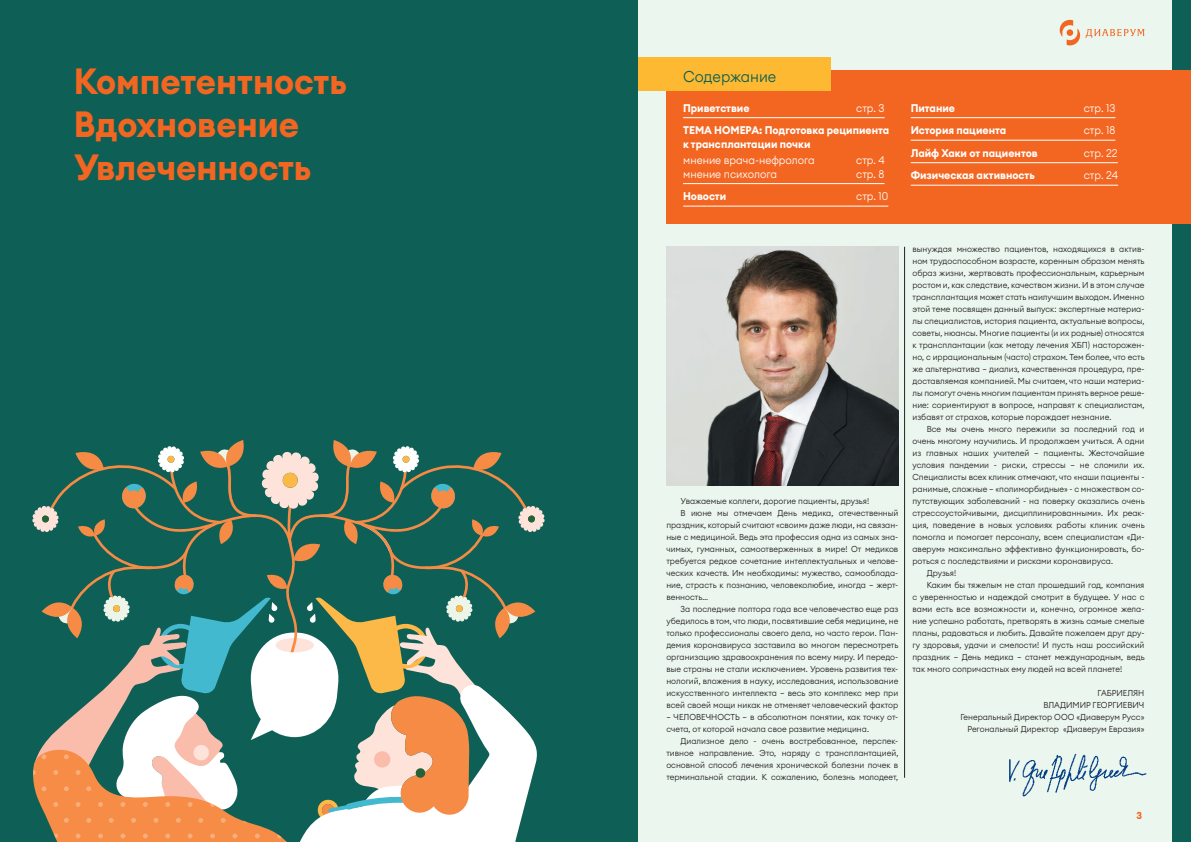
<style>
.page{position:relative;width:1191px;height:842px;background:#0e5f55}
.page>*{position:absolute;margin:0;border:0;box-sizing:border-box;transform-origin:0 0}
.t1{font:700 36px/43px "Euclid Circular A";color:#f36621;scale:.95 1}
.t2{font:300 15.5px "Euclid Circular A";color:#0e5f55;scale:.95 1}
.t3{font:700 11px/14px "Euclid Circular A";color:#fff;scale:.95 1}
.t4{font:300 11px "Euclid Circular A";color:#fff;scale:.95 1}
.t5{font:700 10px "Euclid Circular A";color:#f36621;scale:.95 1}
.t6{font:300 8.5px/12px "Euclid Circular A";color:#231f20;text-align:justify;scale:.95 1}
</style>
<div class="page">
<div style="left:638px;top:0;width:533px;height:842px;background:#ebf6ee"></div>
<img style="left:666px;top:247px;width:232px;height:239px">
<div style="left:666px;top:70px;width:525px;height:154px;background:#f36621"></div>
<div style="left:638px;top:57px;width:192px;height:34px;background:#fdb931"></div>
<hr style="left:683px;top:117px;width:201px;height:1px;background:#fff">
<hr style="left:683px;top:183px;width:201px;height:1px;background:#fff">
<hr style="left:683px;top:206px;width:205px;height:1px;background:#fff">
<hr style="left:910px;top:117px;width:205px;height:1px;background:#fff">
<hr style="left:910px;top:140px;width:205px;height:1px;background:#fff">
<hr style="left:910px;top:162px;width:207px;height:1px;background:#fff">
<hr style="left:910px;top:185px;width:208px;height:1px;background:#fff">
<img style="left:1009px;top:753px;width:138px;height:44px">
<svg style="left:1059px;top:20px;width:85px;height:25px"></svg>
<svg style="left:32px;top:440px;width:513px;height:402px"></svg>
<hr style="left:904px;top:247px;width:1px;height:531px;background:#231f20">
<h1 class="t1" style="left:74px;top:61px;width:289px">Компетентность<br>Вдохновение<br>Увлеченность</h1>
<h2 class="t2" style="left:683px;top:66px;width:100px">Содержание</h2>
<p class="t3" style="left:683px;top:101px;width:72px">Приветствие</p>
<p class="t4" style="left:856px;top:101px;width:31px">стр. 3</p>
<p class="t3" style="left:683px;top:123px;width:218px">ТЕМА НОМЕРА: Подготовка реципиента к трансплантации почки</p>
<p class="t4" style="left:683px;top:153px;width:140px">мнение врача-нефролога</p>
<p class="t4" style="left:856px;top:153px;width:32px">стр. 4</p>
<p class="t4" style="left:683px;top:167px;width:100px">мнение психолога</p>
<p class="t4" style="left:856px;top:167px;width:31px">стр. 8</p>
<p class="t3" style="left:683px;top:189px;width:47px">Новости</p>
<p class="t4" style="left:856px;top:189px;width:35px">стр. 10</p>
<p class="t3" style="left:910px;top:101px;width:48px">Питание</p>
<p class="t4" style="left:1083px;top:101px;width:35px">стр. 13</p>
<p class="t3" style="left:910px;top:123px;width:102px">История пациента</p>
<p class="t4" style="left:1083px;top:123px;width:35px">стр. 18</p>
<p class="t3" style="left:910px;top:146px;width:135px">Лайф Хаки от пациентов</p>
<p class="t4" style="left:1083px;top:146px;width:37px">стр. 22</p>
<p class="t3" style="left:910px;top:169px;width:132px">Физическая активность</p>
<p class="t4" style="left:1083px;top:168px;width:38px">стр. 24</p>
<p class="t6" style="left:680px;top:495px;width:200px">Уважаемые коллеги, дорогие пациенты, друзья!</p>
<p class="t6" style="left:680px;top:507px;width:231px">В июне мы отмечаем День медика, отечественный</p>
<p class="t6" style="left:666px;top:519px;width:246px">праздник, который считают «своим» даже люди, на связан-</p>
<p class="t6" style="left:666px;top:531px;width:246px">ные с медициной. Ведь эта профессия одна из самых зна-</p>
<p class="t6" style="left:666px;top:543px;width:246px">чимых, гуманных, самоотверженных в мире! От медиков</p>
<p class="t6" style="left:666px;top:555px;width:246px">требуется редкое сочетание интеллектуальных и челове-</p>
<p class="t6" style="left:666px;top:567px;width:246px">ческих качеств. Им необходимы: мужество, самооблада-</p>
<p class="t6" style="left:666px;top:579px;width:246px">ние, страсть к познанию, человеколюбие, иногда – жерт-</p>
<p class="t6" style="left:666px;top:591px;width:45px">венность…</p>
<p class="t6" style="left:680px;top:603px;width:231px">За последние полтора года все человечество еще раз</p>
<p class="t6" style="left:666px;top:615px;width:246px">убедилось в том, что люди, посвятившие себя медицине, не</p>
<p class="t6" style="left:666px;top:627px;width:246px">только профессионалы своего дела, но часто герои. Пан-</p>
<p class="t6" style="left:666px;top:639px;width:246px">демия коронавируса заставила во многом пересмотреть</p>
<p class="t6" style="left:666px;top:651px;width:246px">организацию здравоохранения по всему миру. И передо-</p>
<p class="t6" style="left:666px;top:663px;width:246px">вые страны не стали исключением. Уровень развития тех-</p>
<p class="t6" style="left:666px;top:675px;width:246px">нологий, вложения в науку, исследования, использование</p>
<p class="t6" style="left:666px;top:687px;width:246px">искусственного интеллекта – весь это комплекс мер при</p>
<p class="t6" style="left:666px;top:699px;width:246px">всей своей мощи никак не отменяет человеческий фактор</p>
<p class="t6" style="left:666px;top:711px;width:246px">– ЧЕЛОВЕЧНОСТЬ – в абсолютном понятии, как точку от&shy;счета, от которой начала свое развитие медицина.</p>
<p class="t6" style="left:666px;top:735px;width:246px;text-indent:14px">Диализное дело - очень востребованное, перспек&shy;тивное направление. Это, наряду с трансплантацией, основной способ лечения хронической болезни почек в терминальной стадии. К сожалению, болезнь молодеет,</p>
<p class="t6" style="left:912px;top:243px;width:246px">вынуждая множество пациентов, находящихся в актив&shy;ном трудоспособном возрасте, коренным образом менять образ жизни, жертвовать профессиональным, карьерным ростом и, как следствие, качеством жизни. И в этом случае трансплантация может стать наилучшим выходом. Именно этой теме посвящен данный выпуск: экспертные материа&shy;лы специалистов, история пациента, актуальные вопросы, советы, нюансы. Многие пациенты (и их родные) относятся к трансплантации (как методу лечения ХБП) насторожен&shy;но, с иррациональным (часто) страхом. Тем более, что есть же альтернатива – диализ, качественная процедура, пре&shy;доставляемая компанией. Мы считаем, что наши материа&shy;лы помогут очень многим пациентам принять верное реше&shy;ние: сориентируют в вопросе, направят к специалистам, избавят от страхов, которые порождает незнание.</p>
<p class="t6" style="left:926px;top:423px;width:231px">Все мы очень много пережили за последний год и</p>
<p class="t6" style="left:912px;top:435px;width:246px">очень многому научились. И продолжаем учиться. А одни</p>
<p class="t6" style="left:912px;top:447px;width:246px">из главных наших учителей – пациенты. Жесточайшие</p>
<p class="t6" style="left:912px;top:459px;width:246px">условия пандемии - риски, стрессы – не сломили их.</p>
<p class="t6" style="left:912px;top:471px;width:246px">Специалисты всех клиник отмечают, что «наши пациенты -</p>
<p class="t6" style="left:912px;top:483px;width:246px">ранимые, сложные – «полиморбидные» - с множеством со-</p>
<p class="t6" style="left:912px;top:495px;width:246px">путствующих заболеваний - на поверку оказались очень</p>
<p class="t6" style="left:912px;top:507px;width:246px">стрессоустойчивыми, дисциплинированными». Их реак-</p>
<p class="t6" style="left:912px;top:519px;width:246px">ция, поведение в новых условиях работы клиник очень</p>
<p class="t6" style="left:912px;top:531px;width:246px">помогла и помогает персоналу, всем специалистам «Ди-</p>
<p class="t6" style="left:912px;top:543px;width:246px">аверум» максимально эффективно функционировать, бо-</p>
<p class="t6" style="left:912px;top:555px;width:213px">роться с последствиями и рисками коронавируса.</p>
<p class="t6" style="left:926px;top:567px;width:33px">Друзья!</p>
<p class="t6" style="left:926px;top:579px;width:231px">Каким бы тяжелым не стал прошедший год, компания</p>
<p class="t6" style="left:912px;top:591px;width:246px">с уверенностью и надеждой смотрит в будущее. У нас с</p>
<p class="t6" style="left:912px;top:603px;width:246px">вами есть все возможности и, конечно, огромное жела-</p>
<p class="t6" style="left:912px;top:615px;width:246px">ние успешно работать, претворять в жизнь самые смелые</p>
<p class="t6" style="left:912px;top:627px;width:246px">планы, радоваться и любить. Давайте пожелаем друг дру-</p>
<p class="t6" style="left:912px;top:639px;width:246px">гу здоровья, удачи и смелости! И пусть наш российский</p>
<p class="t6" style="left:912px;top:651px;width:246px">праздник – День медика – станет международным, ведь</p>
<p class="t6" style="left:912px;top:663px;width:222px">так много сопричастных ему людей на всей планете!</p>
<p class="t6" style="left:960px;top:687px;width:195px;text-align:right">ГАБРИЕЛЯН<br>ВЛАДИМИР ГЕОРГИЕВИЧ<br>Генеральный Директор ООО «Диаверум Русс»<br>Регональный Директор «Диаверум Евразия»</p>
<p class="t5" style="left:1136px;top:809px;width:7px">3</p>
</div>
